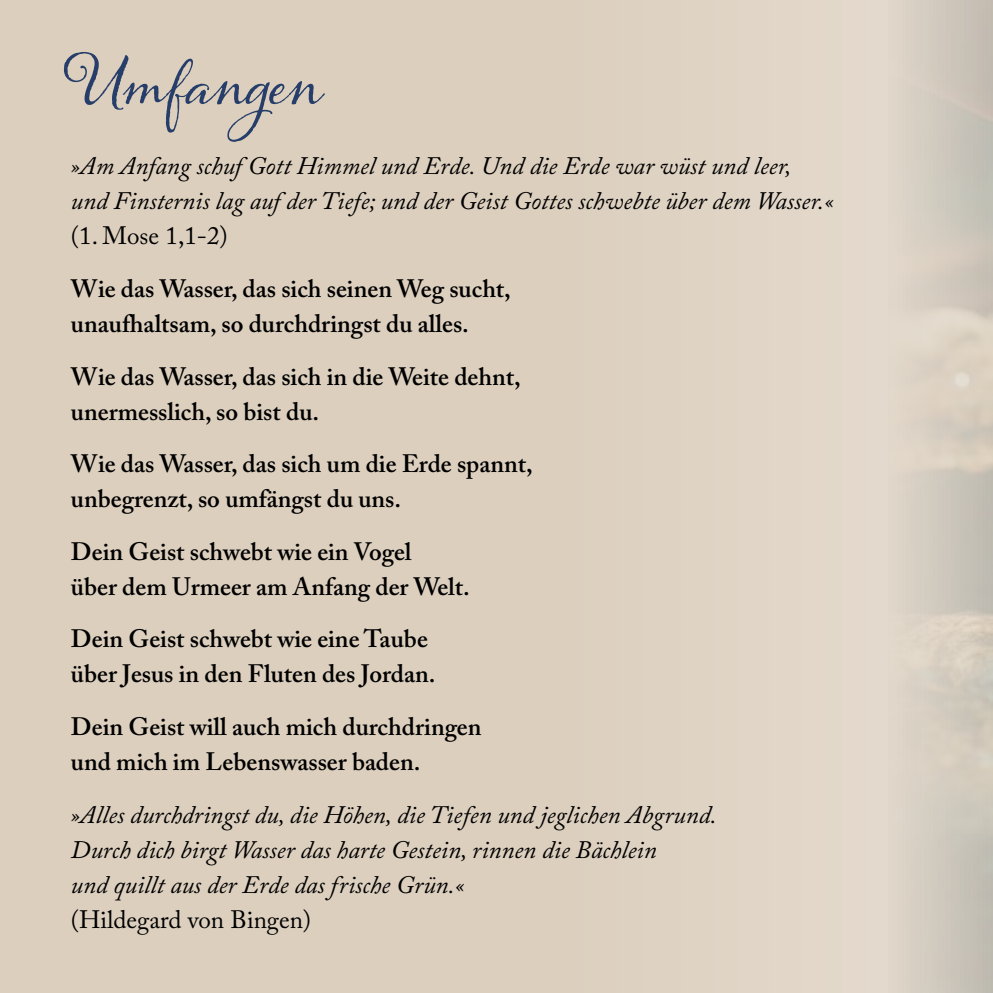
<style>
.page{position:relative;width:993px;height:993px;background:#fff}
.page>*{position:absolute;margin:0;border:0;box-sizing:border-box;transform-origin:0 0}
.t1{font:62.5px "Alana PRO";color:#263e69}
.t2{font:600 25px/35px "Adobe Caslon Pro";color:#000}
.t3{font:italic 25px/35px "Adobe Caslon Pro";color:#000}
.t4{font:25px "Adobe Caslon Pro";color:#000}
</style>
<div class="page">
<div style="left:0;top:0;width:992px;height:992px;background:#dccfbe"></div>
<img style="left:887px;top:0;width:105px;height:992px">
<h1 class="t1" style="left:71px;top:57px;width:252px">Umfangen</h1>
<p class="t3" style="left:71px;top:148px;width:763px">»Am Anfang schuf Gott Himmel und Erde. Und die Erde war wüst und leer, und Finsternis lag auf der Tiefe; und der Geist Gottes schwebte über dem Wasser.«</p>
<p class="t4" style="left:71px;top:221px;width:158px">(1. Mose 1,1-2)</p>
<p class="t2" style="left:71px;top:271px;width:441px">Wie das Wasser, das sich seinen Weg sucht, unaufhaltsam, so durchdringst du alles.</p>
<p class="t2" style="left:71px;top:358px;width:451px">Wie das Wasser, das sich in die Weite dehnt, unermesslich, so bist du.</p>
<p class="t2" style="left:71px;top:446px;width:463px">Wie das Wasser, das sich um die Erde spannt, unbegrenzt, so umfängst du uns.</p>
<p class="t2" style="left:71px;top:533px;width:400px">Dein Geist schwebt wie ein Vogel<br>über dem Urmeer am Anfang der Welt.</p>
<p class="t2" style="left:71px;top:621px;width:366px">Dein Geist schwebt wie eine Taube über Jesus in den Fluten des Jordan.</p>
<p class="t2" style="left:71px;top:708px;width:412px">Dein Geist will auch mich durchdringen und mich im Lebenswasser baden.</p>
<p class="t3" style="left:71px;top:796px;width:647px">»Alles durchdringst du, die Höhen, die Tiefen und jeglichen Abgrund.<br>Durch dich birgt Wasser das harte Gestein, rinnen die Bächlein<br>und quillt aus der Erde das frische Grün.«</p>
<p class="t4" style="left:71px;top:904px;width:242px">(Hildegard von Bingen)</p>
</div>
